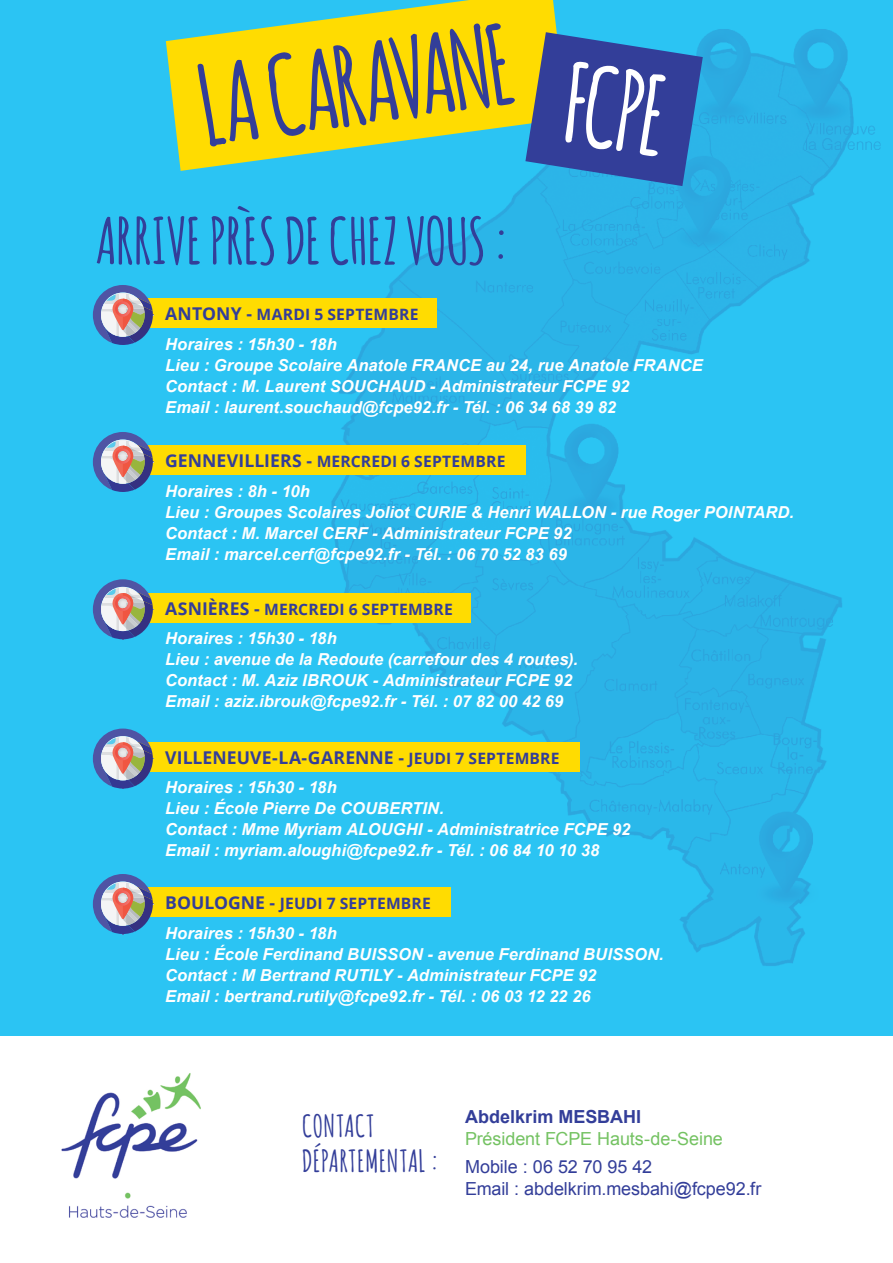
<style>
.page{position:relative;width:893px;height:1263px;background:#fff}
.page>*{position:absolute;margin:0;border:0;box-sizing:border-box;transform-origin:0 0}
.t1{font:700 107.7px "Amatic";color:#333e99}
.t2{font:700 107.7px "Amatic";color:#fff}
.t3{font:700 63px "Amatic";letter-spacing:.01em;color:#333e99}
.t4{font:700 30px/34.5px "Amatic";letter-spacing:.045em;color:#333e99}
.t5{font:18px/22.5px "Arial";letter-spacing:-.005em;color:#333e99}
.t6{font:18px "Arial";letter-spacing:-.005em;color:#74c262}
.t7{font:700 18px "Arial";color:#333e99}
.t8{font:700 17.55px "Open Sans";letter-spacing:.005em;color:#333e99}
.t9{font:italic 700 16.5px/21px "Arial";letter-spacing:.005em;color:#fff}
.t10{font:700 15.6px "Open Sans";letter-spacing:.01em;color:#333e99}
.s1{font-size:17.55px}
.s2{font-size:15.6px}
</style>
<div class="page">
<div style="left:0;top:0;width:893px;height:1161px;background:#2bc4f3"></div>
<img style="left:313px;top:29px;width:568px;height:937px">
<div style="left:0;top:1036px;width:893px;height:227px;background:#fff"></div>
<svg style="left:166px;top:0;width:400px;height:171px;fill:#ffdc01"></svg>
<svg style="left:525px;top:32px;width:178px;height:154px"></svg>
<img style="left:61px;top:1073px;width:140px;height:145px">
<div style="left:116px;top:299px;width:321px;height:29px;background:#ffdc01"></div>
<svg style="left:93px;top:285px;width:60px;height:60px"></svg>
<div style="left:116px;top:446px;width:409px;height:29px;background:#ffdc01"></div>
<svg style="left:93px;top:432px;width:60px;height:60px"></svg>
<div style="left:116px;top:742px;width:464px;height:30px;background:#ffdc01"></div>
<svg style="left:93px;top:728px;width:60px;height:60px"></svg>
<div style="left:116px;top:888px;width:334px;height:29px;background:#ffdc01"></div>
<svg style="left:93px;top:874px;width:60px;height:60px"></svg>
<div style="left:116px;top:593px;width:354px;height:29px;background:#ffdc01"></div>
<svg style="left:93px;top:579px;width:60px;height:60px"></svg>
<h1 class="t1" style="left:189px;top:31px;width:315px;rotate:-8deg">LA CARAVANE</h1>
<h2 class="t3" style="left:96px;top:196px;width:414px">ARRIVE PRÈS DE CHEZ VOUS :</h2>
<h1 class="t2" style="left:578px;top:26px;width:102px;rotate:9deg">FCPE</h1>
<p class="t10" style="left:165px;top:304px;width:255px"><span class="s1">ANTONY -</span> MARDI 5 SEPTEMBRE</p>
<p class="t9" style="left:165px;top:334px;width:539px">Horaires : 15h30 - 18h<br>Lieu : Groupe Scolaire Anatole FRANCE au 24, rue Anatole FRANCE Contact : M. Laurent SOUCHAUD - Administrateur FCPE 92<br>Email : laurent.souchaud@fcpe92.fr - Tél. : 06 34 68 39 82</p>
<p class="t10" style="left:165px;top:451px;width:342px"><span class="s1">GENNEVILLIERS -</span> MERCREDI 6 SEPTEMBRE</p>
<p class="t9" style="left:165px;top:481px;width:630px">Horaires : 8h - 10h<br>Lieu : Groupes Scolaires Joliot CURIE &amp; Henri WALLON - rue Roger POINTARD.<br>Contact : M. Marcel CERF - Administrateur FCPE 92<br>Email : marcel.cerf@fcpe92.fr - Tél. : 06 70 52 83 69</p>
<p class="t10" style="left:165px;top:598px;width:289px"><span class="s1">ASNIÈRES -</span> MERCREDI 6 SEPTEMBRE</p>
<p class="t9" style="left:165px;top:628px;width:414px">Horaires : 15h30 - 18h<br>Lieu : avenue de la Redoute (carrefour des 4 routes).<br>Contact : M. Aziz IBROUK - Administrateur FCPE 92<br>Email : aziz.ibrouk@fcpe92.fr - Tél. : 07 82 00 42 69</p>
<p class="t8" style="left:165px;top:745px;width:396px">VILLENEUVE-LA-GARENNE - <span class="s2">JEUDI 7 SEPTEMBRE</span></p>
<p class="t9" style="left:165px;top:778px;width:467px">Horaires : 15h30 - 18h<br>Lieu : École Pierre De COUBERTIN.<br>Contact : Mme Myriam ALOUGHI - Administratrice FCPE 92<br>Email : myriam.aloughi@fcpe92.fr - Tél. : 06 84 10 10 38</p>
<p class="t10" style="left:165px;top:892px;width:267px"><span class="s1">BOULOGNE -</span> JEUDI 7 SEPTEMBRE</p>
<p class="t9" style="left:165px;top:923px;width:500px">Horaires : 15h30 - 18h<br>Lieu : École Ferdinand BUISSON - avenue Ferdinand BUISSON.<br>Contact : M Bertrand RUTILY - Administrateur FCPE 92<br>Email : bertrand.rutily@fcpe92.fr - Tél. : 06 03 12 22 26</p>
<h3 class="t4" style="left:302px;top:1108px;width:137px">CONTACT<br>DÉPARTEMENTAL :</h3>
<p class="t7" style="left:465px;top:1105px;width:178px">Abdelkrim MESBAHI</p>
<p class="t6" style="left:465px;top:1127px;width:259px">Président FCPE Hauts-de-Seine</p>
<p class="t5" style="left:465px;top:1155px;width:298px">Mobile : 06 52 70 95 42<br>Email : abdelkrim.mesbahi@fcpe92.fr</p>
</div>
